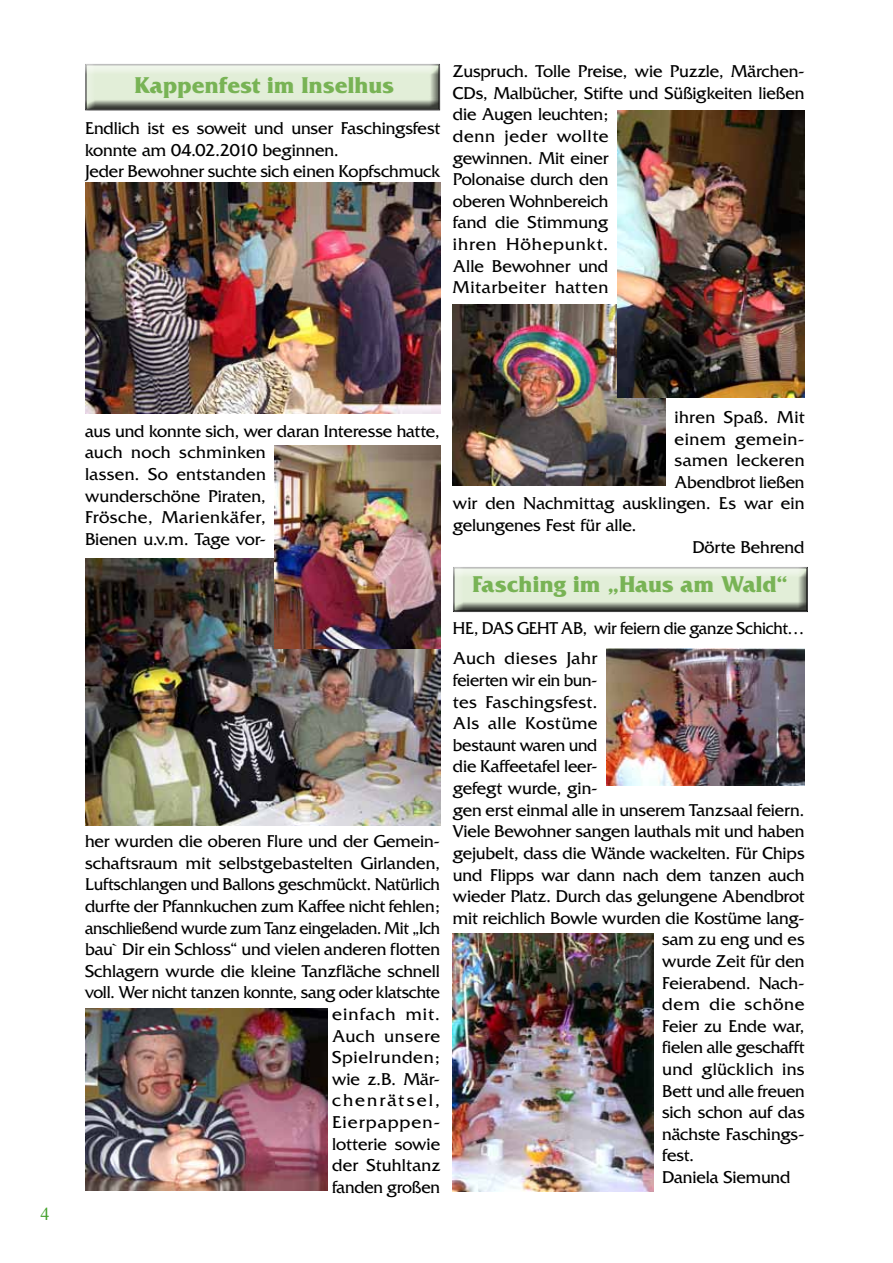
<style>
.page{position:relative;width:893px;height:1263px;background:#fff}
.page>*{position:absolute;margin:0;border:0;box-sizing:border-box;transform-origin:0 0}
.t1{font:700 24px "Friz Quadrata";letter-spacing:.005em;color:#78b355}
.t2{font:18px/21.6px "Friz Quadrata";letter-spacing:-.005em;color:#000}
.t3{font:18px/30.2px "Friz Quadrata";letter-spacing:-.005em;color:#000;scale:.96 1}
.t4{font:18px "Friz Quadrata";letter-spacing:.015em;color:#000}
.t5{font:18px "Friz Quadrata";letter-spacing:.025em;color:#000}
.t6{font:18px "Friz Quadrata";letter-spacing:.02em;color:#000}
.t7{font:18px "Friz Quadrata";letter-spacing:.035em;color:#000}
.t8{font:18px "Times New Roman";color:#44a12b}
</style>
<div class="page">
<div style="left:83px;top:63px;width:358px;height:43px;background:#f8f8f8"></div>
<div style="left:83px;top:64px;width:358px;height:47px;background:#000;opacity:.75"></div>
<div style="left:450px;top:567px;width:359px;height:46px;background:#000;opacity:.75"></div>
<img style="left:85px;top:1008px;width:243px;height:183px">
<img style="left:85px;top:558px;width:355px;height:267px">
<img style="left:453px;top:305px;width:213px;height:181px">
<img style="left:85px;top:182px;width:355px;height:231px">
<img style="left:617px;top:110px;width:188px;height:287px">
<img style="left:274px;top:445px;width:166px;height:204px">
<img style="left:606px;top:649px;width:199px;height:137px">
<img style="left:453px;top:933px;width:201px;height:258px">
<h1 class="t1" style="left:134px;top:72px;width:261px">Kappenfest im Inselhus</h1>
<p class="t2" style="left:85px;top:118px;width:357px">Endlich ist es soweit und unser Faschingsfest konnte am 04.02.2010 beginnen.<br>Jeder Bewohner suchte sich einen Kopfschmuck</p>
<p class="t2" style="left:453px;top:61px;width:353px">Zuspruch. Tolle Preise, wie Puzzle, Märchen-<br>CDs, Malbücher, Stifte und Süßigkeiten ließen die Augen leuchten;<br>denn jeder wollte<br>gewinnen. Mit einer<br>Polonaise durch den<br>oberen Wohnbereich<br>fand die Stimmung<br>ihren Höhepunkt.<br>Alle Bewohner und<br>Mitarbeiter hatten</p>
<p class="t8" style="left:40px;top:1202px;width:10px">45</p>
<p class="t2" style="left:85px;top:420px;width:356px">aus und konnte sich, wer daran Interesse hatte, auch noch schminken<br>lassen. So entstanden<br>wunderschöne Piraten,<br>Frösche, Marienkäfer,<br>Bienen u.v.m. Tage vor-</p>
<p class="t2" style="left:85px;top:831px;width:357px;text-align:right">her wurden die oberen Flure und der Gemein&shy;schaftsraum mit selbstgebastelten Girlanden,<br>Luftschlangen und Ballons geschmückt. Natürlich durfte der Pfannkuchen zum Kaffee nicht fehlen; anschließend wurde zum Tanz eingeladen. Mit „Ich bau` Dir ein Schloss“ und vielen anderen flotten<br>Schlagern wurde die kleine Tanzfläche schnell voll. Wer nicht tanzen konnte, sang oder klatschte einfach mit.<br>Auch unsere<br>Spielrunden;<br>wie z.B. Mär-<br>chenrätsel,<br>Eierpappen-<br>lotterie sowie<br>der Stuhltanz<br>fanden großen</p>
<p class="t4" style="left:674px;top:407px;width:132px">ihren Spaß. Mit</p>
<p class="t5" style="left:674px;top:429px;width:132px">einem gemein-</p>
<p class="t5" style="left:674px;top:450px;width:132px">samen leckeren</p>
<p class="t2" style="left:674px;top:471px;width:132px">Abendbrot ließen</p>
<p class="t2" style="left:453px;top:493px;width:353px">wir den Nachmittag ausklingen. Es war ein</p>
<p class="t2" style="left:453px;top:514px;width:185px">gelungenes Fest für alle.</p>
<p class="t2" style="left:692px;top:536px;width:114px">Dörte Behrend</p>
<h1 class="t1" style="left:472px;top:571px;width:317px">Fasching im „Haus am Wald“</h1>
<p class="t3" style="left:453px;top:614px;width:368px">HE, DAS GEHT AB, wir feiern die ganze Schicht…<br>Auch dieses Jahr</p>
<p class="t2" style="left:453px;top:669px;width:146px">feierten wir ein bun-</p>
<p class="t6" style="left:453px;top:692px;width:146px">tes Faschingsfest.</p>
<p class="t4" style="left:453px;top:713px;width:146px">Als alle Kostüme</p>
<p class="t2" style="left:453px;top:734px;width:146px">bestaunt waren und</p>
<p class="t2" style="left:453px;top:756px;width:146px">die Kaffeetafel leer-</p>
<p class="t2" style="left:453px;top:777px;width:146px">gefegt wurde, gin-</p>
<p class="t2" style="left:453px;top:799px;width:353px">gen erst einmal alle in unserem Tanzsaal feiern.</p>
<p class="t2" style="left:453px;top:821px;width:353px">Viele Bewohner sangen lauthals mit und haben</p>
<p class="t2" style="left:453px;top:842px;width:353px">gejubelt, dass die Wände wackelten. Für Chips</p>
<p class="t2" style="left:453px;top:864px;width:353px">und Flipps war dann nach dem tanzen auch</p>
<p class="t2" style="left:453px;top:885px;width:353px">wieder Platz. Durch das gelungene Abendbrot</p>
<p class="t2" style="left:453px;top:907px;width:353px">mit reichlich Bowle wurden die Kostüme lang-</p>
<p class="t2" style="left:662px;top:929px;width:144px">sam zu eng und es</p>
<p class="t2" style="left:662px;top:950px;width:144px">wurde Zeit für den</p>
<p class="t2" style="left:662px;top:972px;width:144px">Feierabend. Nach-</p>
<p class="t7" style="left:662px;top:994px;width:144px">dem die schöne</p>
<p class="t2" style="left:662px;top:1015px;width:144px">Feier zu Ende war,</p>
<p class="t2" style="left:662px;top:1037px;width:144px">fielen alle geschafft</p>
<p class="t4" style="left:662px;top:1059px;width:144px">und glücklich ins</p>
<p class="t2" style="left:662px;top:1080px;width:144px">Bett und alle freuen</p>
<p class="t2" style="left:662px;top:1101px;width:144px">sich schon auf das</p>
<p class="t2" style="left:662px;top:1123px;width:144px">nächste Faschings-</p>
<p class="t2" style="left:662px;top:1145px;width:33px">fest.</p>
<p class="t2" style="left:662px;top:1166px;width:130px">Daniela Siemund</p>
</div>
